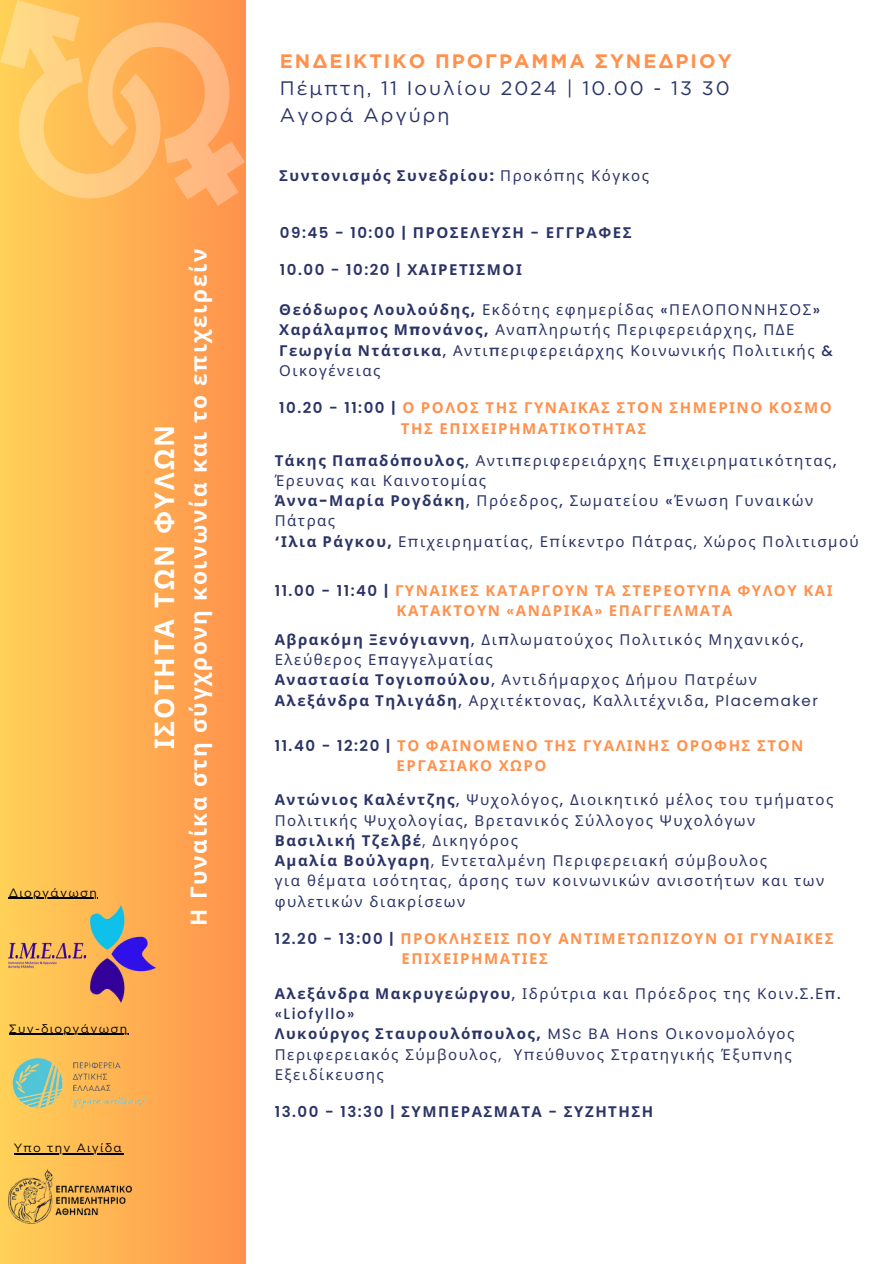
<style>
.page{position:relative;width:894px;height:1264px;background:#fff}
.page>*{position:absolute;margin:0;border:0;box-sizing:border-box;transform-origin:0 0}
.t1{font:700 27px "Noto Sans";letter-spacing:.075em;color:#fff}
.t2{font:700 22.5px "Noto Sans";letter-spacing:.075em;color:#fff}
.t3{font:19.5px/27px "Gotham";letter-spacing:.1em;color:#2b3467}
.t4{font:15px/20.2px "Noto Sans";letter-spacing:.1em;color:#2b3467}
.t5{font:700 15px "Noto Sans";letter-spacing:.1em;color:#ff914d}
.t6{font:700 15px/20.2px "Noto Sans";letter-spacing:.1em;color:#2b3467}
.t7{font:600 15px "Poppins";letter-spacing:.1em;color:#2b3467}
.t8{font:12px "Gotham";letter-spacing:.1em;color:#000}
.s1{font-weight:700;color:#ff914d}
.s2{font-family:"Poppins"}
.s3{font-weight:400}
.s4{font-family:"Poppins";font-weight:400}
.s5{font-family:"Poppins";font-weight:600}
.s6{font-family:"Noto Sans";font-weight:700}
.s7{font-weight:700}
.s8{font-family:"Poppins";font-weight:700}
.s9{font-family:"Poppins";font-weight:500}
.s10{font-family:"Poppins";font-weight:600;color:#2b3467}
</style>
<div class="page">
<div style="left:0;top:0;width:245px;height:1263px;background:linear-gradient(to right,#fed057,#ff924d)"></div>
<svg style="left:0;top:0;width:245px;height:206px;background:#ffba67"></svg>
<img style="left:8px;top:905px;width:148px;height:97px">
<img style="left:8px;top:1012px;width:142px;height:142px">
<img style="left:8px;top:1169px;width:125px;height:54px">
<hr style="left:9px;top:897px;width:89px;height:1px;background:#000">
<hr style="left:9px;top:1033px;width:119px;height:1px;background:#000">
<hr style="left:14px;top:1153px;width:109px;height:1px;background:#000">
<p class="t8" style="left:9px;top:885px;width:89px">Διοργάνωση</p>
<h1 class="t1" style="left:145px;top:749px;width:326px;rotate:-90deg">ΙΣΟΤΗΤΑ ΤΩΝ ΦΥΛΩΝ</h1>
<h2 class="t2" style="left:183px;top:925px;width:678px;rotate:-90deg">Η Γυναίκα στη σύγχρονη κοινωνία και το επιχειρείν</h2>
<h5 class="t8" style="left:9px;top:1021px;width:120px">Συν-διοργάνωση</h5>
<p class="t8" style="left:14px;top:1140px;width:110px">Υπο την Αιγίδα</p>
<p class="t3" style="left:280px;top:47px;width:453px"><span class="s1">ΕΝΔΕΙΚΤΙΚΟ ΠΡΟΓΡΑΜΜΑ ΣΥΝΕΔΡΙΟΥ<br></span>Πέμπτη, 11 Ιουλίου 2024 | 10.00 - 13 30</p>
<h2 class="t3" style="left:280px;top:101px;width:171px">Αγορά Αργύρη</h2>
<p class="t6" style="left:279px;top:165px;width:371px">Συντονισμός Συνεδρίου<span class="s2">:</span> <span class="s3">Προκό</span><span class="s4">π</span><span class="s3">ης Κόγκος</span></p>
<p class="t6" style="left:280px;top:222px;width:353px"><span class="s5">09:45 - 10:00 |</span> ΠΡΟΣΕΛΕΥΣΗ <span class="s5">-</span> ΕΓΓΡΑΦΕΣ</p>
<p class="t7" style="left:280px;top:259px;width:243px">10.00 - 10:20 | <span class="s6">ΧΑΙΡΕΤΙΣΜΟΙ</span></p>
<p class="t4" style="left:279px;top:299px;width:542px"><span class="s7">Θεόδωρος Λουλούδης</span><span class="s8">,</span> Εκδότης εφημερίδας <span class="s9">«</span>ΠΕΛΟΠΟΝΝΗΣΟΣ<span class="s9">»<br></span><span class="s7">Χαράλαμ</span><span class="s8">π</span><span class="s7">ος Μ</span><span class="s8">π</span><span class="s7">ονάνος</span><span class="s8">,</span> Ανα<span class="s9">π</span>ληρωτής Περιφερειάρχης<span class="s9">,</span> ΠΔΕ<br><span class="s7">Γεωργία Ντάτσικα</span><span class="s9">,</span> Αντι<span class="s9">π</span>εριφερειάρχης Κοινωνικής</p>
<p class="t4" style="left:732px;top:339px;width:102px">Πολιτικής <span class="s9">&amp;</span></p>
<p class="t4" style="left:279px;top:360px;width:103px">Οικογένειας</p>
<h4 class="t5" style="left:279px;top:397px;width:554px"><span class="s10">10.20 - 11:00 |</span> Ο ΡΟΛΟΣ ΤΗΣ ΓΥΝΑΙΚΑΣ ΣΤΟΝ ΣΗΜΕΡΙΝΟ ΚΟΣΜΟ</h4>
<h3 class="t5" style="left:401px;top:417px;width:247px">ΤΗΣ ΕΠΙΧΕΙΡΗΜΑΤΙΚΟΤΗΤΑΣ</h3>
<h3 class="t4" style="left:275px;top:449px;width:563px"><span class="s7">Τάκης Πα</span><span class="s8">π</span><span class="s7">αδό</span><span class="s8">π</span><span class="s7">ουλος</span><span class="s9">,</span> Αντι<span class="s9">π</span>εριφερειάρχης Ε<span class="s9">π</span>ιχειρηματικότητας<span class="s9">, </span>Έρευνας και Καινοτομίας<br><span class="s7">Άννα</span><span class="s8">-</span><span class="s7">Μαρία Ρογδάκη</span><span class="s9">,</span> Πρόεδρος<span class="s9">,</span> Σωματείου <span class="s9">«</span>Ένωση Γυναικών Πάτρας<br><span class="s8">‘</span><span class="s7">Ιλια Ράγκου</span><span class="s8">,</span> Ε<span class="s2">π</span>ιχειρηματίας<span class="s2">,</span> Ε<span class="s2">π</span>ίκεντρο Πάτρας<span class="s2">,</span> Χώρος</h3>
<p class="t4" style="left:762px;top:530px;width:98px">Πολιτισμού</p>
<p class="t5" style="left:275px;top:580px;width:559px"><span class="s10">11.00 - 11:40 |</span> ΓΥΝΑΙΚΕΣ ΚΑΤΑΡΓΟΥΝ ΤΑ ΣΤΕΡΕΟΤΥΠΑ ΦΥΛΟΥ ΚΑΙ</p>
<h5 class="t5" style="left:396px;top:600px;width:337px">ΚΑΤΑΚΤΟΥΝ <span class="s5">«</span>ΑΝΔΡΙΚΑ<span class="s5">»</span> ΕΠΑΓΓΕΛΜΑΤΑ</h5>
<h5 class="t4" style="left:275px;top:629px;width:530px"><span class="s7">Αβρακόμη Ξενόγιαννη</span><span class="s9">,</span> Δι<span class="s9">π</span>λωματούχος Πολιτικός Μηχανικός<span class="s9">,<br></span>Ελεύθερος Ε<span class="s9">π</span>αγγελματίας<br><span class="s7">Αναστασία Τογιο</span><span class="s8">π</span><span class="s7">ούλου</span><span class="s9">,</span> Αντιδήμαρχος</h5>
<p class="t4" style="left:275px;top:669px;width:544px;text-indent:351px">Δήμου Πατρέων<br><span class="s7">Αλεξάνδρα Τηλιγάδη</span><span class="s9">,</span> Αρχιτέκτονας<span class="s9">,</span> Καλλιτέχνιδα<span class="s9">,</span> <span class="s2">Placemaker</span></p>
<h3 class="t5" style="left:275px;top:735px;width:530px"><span class="s10">11.40 - 12:20 |</span> ΤΟ ΦΑΙΝΟΜΕΝΟ ΤΗΣ ΓΥΑΛΙΝΗΣ ΟΡΟΦΗΣ ΣΤΟΝ</h3>
<p class="t5" style="left:396px;top:755px;width:151px">ΕΡΓΑΣΙΑΚΟ ΧΩΡΟ</p>
<h3 class="t4" style="left:275px;top:789px;width:560px"><span class="s7">Αντώνιος Καλέντζης</span><span class="s9">,</span> Ψυχολόγος<span class="s9">,</span> Διοικητικό μέλος του τμήματος Πολιτικής Ψυχολογίας<span class="s9">,</span> Βρετανικός Σύλλογος Ψυχολόγων <span class="s7">Βασιλική Τζελβέ</span><span class="s2">,</span> Δικηγόρος<br><span class="s7">Αμαλία Βούλγαρη</span><span class="s2">,</span> Εντεταλμένη Περιφερειακή σύμβουλος</h3>
<p class="t4" style="left:275px;top:870px;width:551px">για θέματα ισότητας<span class="s2">,</span> άρσης των κοινωνικών ανισοτήτων και των φυλετικών διακρίσεων</p>
<h5 class="t5" style="left:275px;top:928px;width:560px"><span class="s10">12.20 - 13:00 |</span> ΠΡΟΚΛΗΣΕΙΣ ΠΟΥ ΑΝΤΙΜΕΤΩΠΙΖΟΥΝ ΟΙ ΓΥΝΑΙΚΕΣ</h5>
<p class="t5" style="left:401px;top:948px;width:148px">ΕΠΙΧΕΙΡΗΜΑΤΙΕΣ</p>
<h5 class="t6" style="left:275px;top:982px;width:567px">Αλεξάνδρα Μακρυγεώργου<span class="s9">,</span> <span class="s3">Ιδρύτρια και Πρόεδρος της Κοιν</span><span class="s9">.</span><span class="s3">Σ</span><span class="s9">.</span><span class="s3">Ε</span><span class="s9">π. «Liofyllo»<br></span>Λυκούργος Σταυρουλό<span class="s2">π</span>ουλος<span class="s2">,</span> <span class="s4">MSc BA Hons</span> <span class="s3">Οικονομολόγος</span></h5>
<p class="t4" style="left:275px;top:1043px;width:518px">Περιφερειακός Σύμβουλος<span class="s2">,</span> Υ<span class="s2">π</span>εύθυνος Στρατηγικής Έξυ<span class="s2">π</span>νης<br>Εξειδίκευσης</p>
<p class="t6" style="left:275px;top:1101px;width:380px"><span class="s5">13.00 - 13:30 |</span> ΣΥΜΠΕΡΑΣΜΑΤΑ <span class="s5">-</span> ΣΥΖΗΤΗΣΗ</p>
</div>
